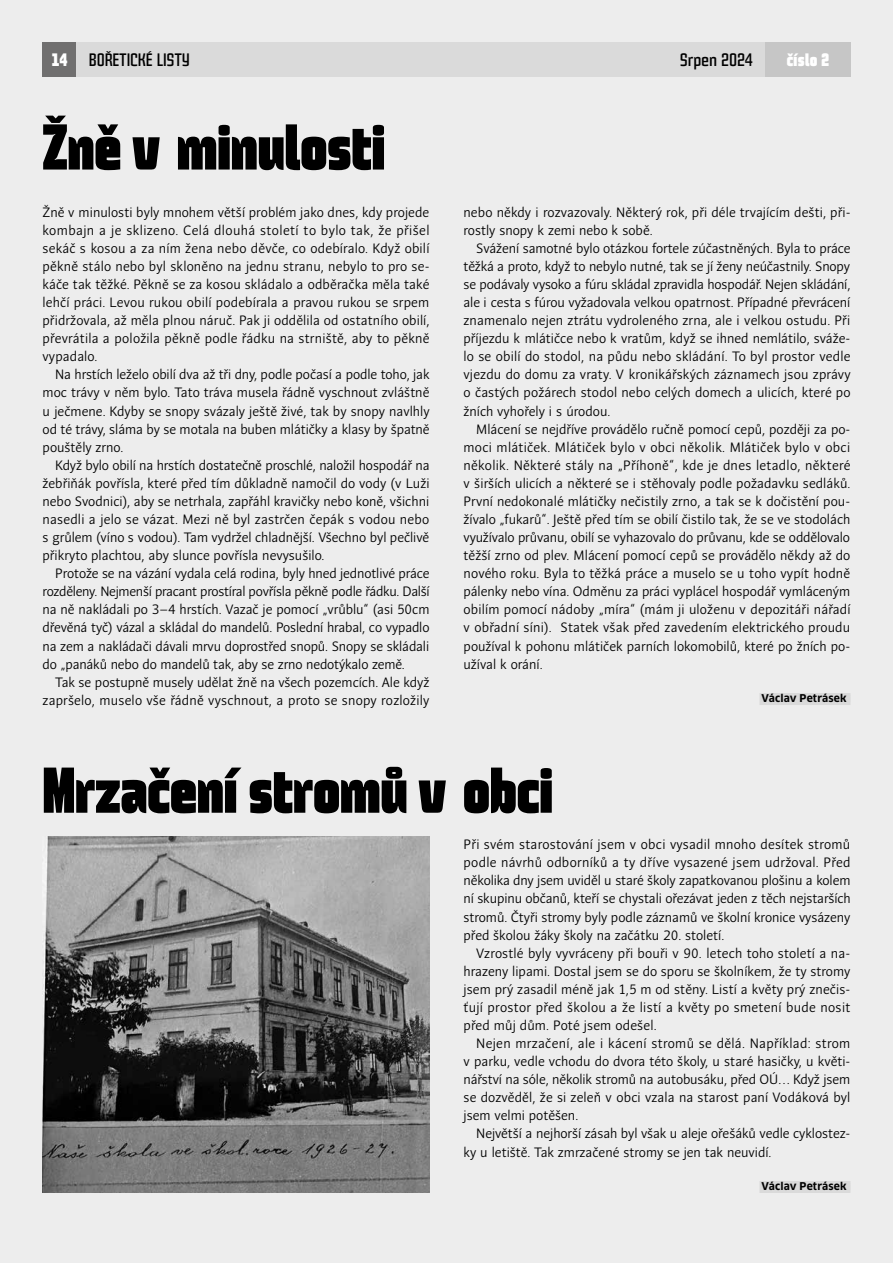
<style>
.page{position:relative;width:893px;height:1263px;background:#ededed}
.page>*{position:absolute;margin:0;border:0;box-sizing:border-box;transform-origin:0 0}
.t1{font:700 64.5px "Fenix 23";letter-spacing:-.005em;color:#000}
.t2{font:18px "Fenix 23";letter-spacing:.025em;color:#000}
.t3{font:700 18px "Fenix 23";letter-spacing:.025em;color:#fff}
.t4{font:13.5px/18.1px "Andulka Sans";color:#000;text-align:justify}
.t5{font:700 10.5px "Clan";letter-spacing:.015em;color:#000}
.s1{font-weight:700;color:#fff}
.s2{font-family:"Fenix 22";color:#dadada}
</style>
<div class="page">
<div style="left:43px;top:43px;width:34px;height:34px;background:#706f6f"></div>
<div style="left:765px;top:43px;width:85px;height:34px;background:#c6c6c6"></div>
<div style="left:77px;top:43px;width:688px;height:34px;background:#dadada"></div>
<div style="left:759px;top:693px;width:91px;height:12px;background:#dadada"></div>
<div style="left:759px;top:1181px;width:91px;height:12px;background:#dadada"></div>
<img style="left:43px;top:837px;width:386px;height:355px">
<h2 class="t2" style="left:52px;top:51px;width:139px"><span class="s1">14</span> BOŘETICKÉ LISTY</h2>
<h2 class="t2" style="left:680px;top:51px;width:74px">Srpen 2024</h2>
<h2 class="t3" style="left:787px;top:50px;width:44px">číslo 2</h2>
<h1 class="t1" style="left:43px;top:114px;width:344px">Žně v minulosti</h1>
<p class="t4" style="left:43px;top:203px;width:389px">Žně v minulosti byly mnohem větší problém jako dnes, kdy projede kombajn a je sklizeno. Celá dlouhá století to bylo tak, že přišel sekáč s kosou a za ním žena nebo děvče, co odebíralo. Když obilí pěkně stálo nebo byl skloněno na jednu stranu, nebylo to pro se&shy;káče tak těžké. Pěkně se za kosou skládalo a odběračka měla také lehčí práci. Levou rukou obilí podebírala a pravou rukou se srpem přidržovala, až měla plnou náruč. Pak ji oddělila od ostatního obilí, převrátila a položila pěkně podle řádku na strniště, aby to pěkně vypadalo.</p>
<p class="t4" style="left:43px;top:366px;width:389px;text-indent:13px">Na hrstích leželo obilí dva až tři dny, podle počasí a podle toho, jak moc trávy v něm bylo. Tato tráva musela řádně vyschnout zvláštně u ječmene. Kdyby se snopy svázaly ještě živé, tak by snopy navlhly od té trávy, sláma by se motala na buben mlátičky a klasy by špatně pouštěly zrno.</p>
<p class="t4" style="left:43px;top:456px;width:389px;text-indent:13px">Když bylo obilí na hrstích dostatečně proschlé, naložil hospodář na žebřiňák povřísla, které před tím důkladně namočil do vody (v Luži nebo Svodnici), aby se netrhala, zapřáhl kravičky nebo koně, všichni nasedli a jelo se vázat. Mezi ně byl zastrčen čepák s vodou nebo s grůlem (víno s vodou). Tam vydržel chladnější. Všechno byl pečlivě přikryto plachtou, aby slunce povřísla nevysušilo.</p>
<p class="t4" style="left:43px;top:564px;width:389px;text-indent:13px">Protože se na vázání vydala celá rodina, byly hned jednotlivé práce rozděleny. Nejmenší pracant prostíral povřísla pěkně podle řádku. Další na ně nakládali po 3–4 hrstích. Vazač je pomocí „vrůblu“ (asi 50cm dřevěná tyč) vázal a skládal do mandelů. Poslední hrabal, co vypadlo na zem a nakládači dávali mrvu doprostřed snopů. Snopy se skládali do „panáků nebo do mandelů tak, aby se zrno nedotýkalo země.</p>
<p class="t4" style="left:43px;top:673px;width:388px;text-align:right">Tak se postupně musely udělat žně na všech pozemcích. Ale když zapršelo, muselo vše řádně vyschnout, a proto se snopy rozložily</p>
<p class="t4" style="left:463px;top:203px;width:389px">nebo někdy i rozvazovaly. Některý rok, při déle trvajícím dešti, při&shy;rostly snopy k zemi nebo k sobě.</p>
<p class="t4" style="left:463px;top:239px;width:389px;text-indent:13px">Svážení samotné bylo otázkou fortele zúčastněných. Byla to práce těžká a proto, když to nebylo nutné, tak se jí ženy neúčastnily. Snopy se podávaly vysoko a fúru skládal zpravidla hospodář. Nejen skládání, ale i cesta s fúrou vyžadovala velkou opatrnost. Případné převrácení znamenalo nejen ztrátu vydroleného zrna, ale i velkou ostudu. Při příjezdu k mlátičce nebo k vratům, když se ihned nemlátilo, sváže&shy;lo se obilí do stodol, na půdu nebo skládání. To byl prostor vedle vjezdu do domu za vraty. V kronikářských záznamech jsou zprávy o častých požárech stodol nebo celých domech a ulicích, které po žních vyhořely i s úrodou.</p>
<p class="t4" style="left:463px;top:420px;width:389px;text-indent:13px">Mlácení se nejdříve provádělo ručně pomocí cepů, později za po&shy;moci mlátiček. Mlátiček bylo v obci několik. Mlátiček bylo v obci několik. Některé stály na „Příhoně“, kde je dnes letadlo, některé v širších ulicích a některé se i stěhovaly podle požadavku sedláků.<br>První nedokonalé mlátičky nečistily zrno, a tak se k dočistění pou&shy;žívalo „fukarů“. Ještě před tím se obilí čistilo tak, že se ve stodolách využívalo průvanu, obilí se vyhazovalo do průvanu, kde se oddělovalo těžší zrno od plev. Mlácení pomocí cepů se provádělo někdy až do nového roku. Byla to těžká práce a muselo se u toho vypít hodně pálenky nebo vína. Odměnu za práci vyplácel hospodář vymláceným obilím pomocí nádoby „míra“ (mám ji uloženu v depozitáři nářadí v obřadní síni). Statek však před zavedením elektrického proudu používal k pohonu mlátiček parních lokomobilů, které po žních po&shy;užíval k orání.</p>
<p class="t5" style="left:761px;top:692px;width:90px">Václav Petrásek<span class="s2">i</span></p>
<h1 class="t1" style="left:43px;top:757px;width:512px">Mrzačení stromů v obci</h1>
<p class="t4" style="left:463px;top:835px;width:389px">Při svém starostování jsem v obci vysadil mnoho desítek stromů podle návrhů odborníků a ty dříve vysazené jsem udržoval. Před několika dny jsem uviděl u staré školy zapatkovanou plošinu a kolem ní skupinu občanů, kteří se chystali ořezávat jeden z těch nejstarších stromů. Čtyři stromy byly podle záznamů ve školní kronice vysázeny před školou žáky školy na začátku 20. století.</p>
<p class="t4" style="left:463px;top:944px;width:388px;text-indent:13px">Vzrostlé byly vyvráceny při bouři v 90. letech toho století a na&shy;hrazeny lipami. Dostal jsem se do sporu se školníkem, že ty stromy jsem prý zasadil méně jak 1,5 m od stěny. Listí a květy prý znečis&shy;ťují prostor před školou a že listí a květy po smetení bude nosit před můj dům. Poté jsem odešel.</p>
<p class="t4" style="left:463px;top:1034px;width:388px;text-indent:13px">Nejen mrzačení, ale i kácení stromů se dělá. Například: strom v parku, vedle vchodu do dvora této školy, u staré hasičky, u květi&shy;nářství na sóle, několik stromů na autobusáku, před OÚ… Když jsem se dozvěděl, že si zeleň v obci vzala na starost paní Vodáková byl jsem velmi potěšen.</p>
<p class="t4" style="left:463px;top:1125px;width:388px;text-indent:13px">Největší a nejhorší zásah byl však u aleje ořešáků vedle cyklostez&shy;ky u letiště. Tak zmrzačené stromy se jen tak neuvidí.</p>
<p class="t5" style="left:761px;top:1180px;width:90px">Václav Petrásek<span class="s2">i</span></p>
</div>
